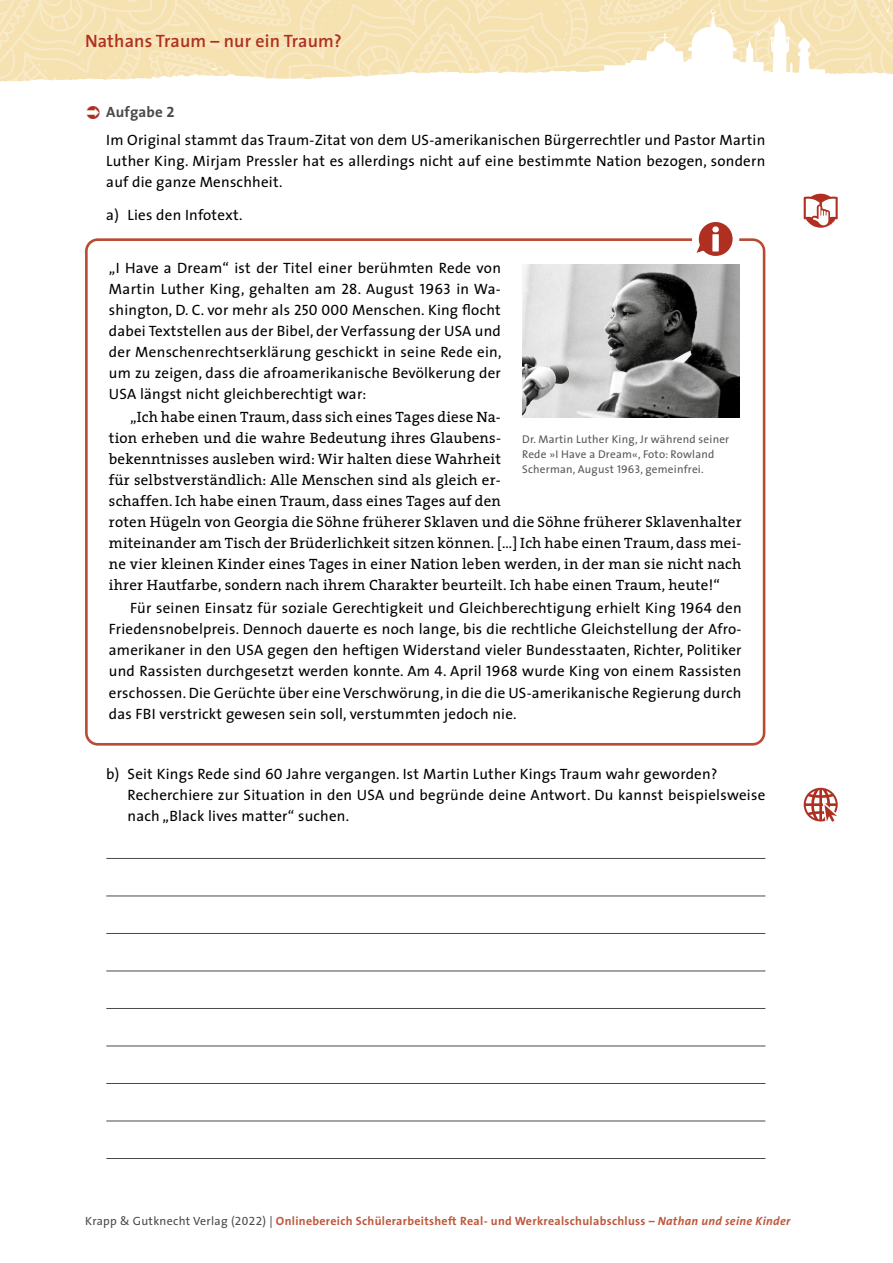
<style>
.page{position:relative;width:893px;height:1263px;background:#fff}
.page>*{position:absolute;margin:0;border:0;box-sizing:border-box;transform-origin:0 0}
.t1{font:600 18px "The Sans";letter-spacing:.01em;color:#af3021}
.t2{font:15px/21px "The Sans";letter-spacing:.015em;color:#000}
.t3{font:15px/21px "The Serif";letter-spacing:.015em;color:#000}
.t4{font:700 12px "The Sans";letter-spacing:.025em;color:#bf583d}
.t5{font:11.25px/15px "The Sans";letter-spacing:.02em;color:#575756}
.s1{font-weight:700;color:#4a4a49}
.s2{font-family:"The Sans Bold Expert";color:#4a4a49}
.s3{font-family:"The Sans Caps"}
.s4{font-weight:400;color:#4a4a49}
.s5{font-family:"The Sans Expert";font-weight:400;color:#4a4a49}
.s6{font-style:italic}
</style>
<div class="page">
<div style="left:85px;top:238px;width:680px;height:508px;border:3px solid #ba4b33;border-radius:11px"></div>
<div style="left:692px;top:216px;width:47px;height:47px;background:#fff;border-radius:50%"></div>
<svg style="left:696px;top:222px;width:37px;height:34px"></svg>
<div style="left:712px;top:234px;width:7px;height:17px;background:#fff"></div>
<div style="left:712px;top:226px;width:7px;height:6px;background:#fff;border-radius:50%"></div>
<hr style="left:106px;top:858px;width:659px;height:1px;background:#4a4a49">
<hr style="left:106px;top:896px;width:659px;height:1px;background:#4a4a49">
<hr style="left:106px;top:933px;width:659px;height:1px;background:#4a4a49">
<hr style="left:106px;top:971px;width:659px;height:1px;background:#4a4a49">
<hr style="left:106px;top:1008px;width:659px;height:1px;background:#4a4a49">
<hr style="left:106px;top:1046px;width:659px;height:1px;background:#4a4a49">
<hr style="left:106px;top:1083px;width:659px;height:1px;background:#4a4a49">
<hr style="left:106px;top:1121px;width:659px;height:1px;background:#4a4a49">
<hr style="left:106px;top:1158px;width:659px;height:1px;background:#4a4a49">
<svg style="left:804px;top:788px;width:34px;height:34px"></svg>
<img style="left:523px;top:265px;width:216px;height:152px">
<svg style="left:804px;top:194px;width:34px;height:34px"></svg>
<svg style="left:0;top:0;width:893px;height:82px"></svg>
<p class="t1" style="left:85px;top:26px;width:258px">Nathans Traum – nur ein Traum?</p>
<p class="t2" style="left:106px;top:98px;width:661px;line-height:27.3px"><span class="s1">Aufgabe</span> <span class="s2">2<br></span>Im Original stammt das Traum-Zitat von dem US-amerikanischen Bürgerrechtler und Pastor Martin</p>
<p class="t2" style="left:106px;top:150px;width:661px">Luther King. Mirjam Pressler hat es allerdings nicht auf eine bestimmte Nation bezogen, sondern auf die ganze Menschheit.</p>
<p class="t2" style="left:106px;top:204px;width:138px">a) Lies den Infotext.</p>
<p class="t2" style="left:109px;top:257px;width:394px">„I Have a Dream“ ist der Titel einer berühmten Rede von Martin Luther King, gehalten am <span class="s3">28</span>. August <span class="s3">1963</span> in Wa&shy;shington, D. C. vor mehr als <span class="s3">250 000</span> Menschen. King flocht dabei Textstellen aus der Bibel, der Verfassung der USA und der Menschenrechtserklärung geschickt in seine Rede ein, um zu zeigen, dass die afroamerikanische Bevölkerung der USA längst nicht gleichberechtigt war:</p>
<p class="t3" style="left:109px;top:406px;width:634px;text-indent:21px">„Ich habe einen Traum, dass sich eines Tages diese Na-<br>tion erheben und die wahre Bedeutung ihres Glaubens-<br>bekenntnisses ausleben wird: Wir halten diese Wahrheit<br>für selbstverständlich: Alle Menschen sind als gleich er-<br>schaffen. Ich habe einen Traum, dass eines Tages auf den<br>roten Hügeln von Georgia die Söhne früherer Sklaven und die Söhne früherer Sklavenhalter miteinander am Tisch der Brüderlichkeit sitzen können. […] Ich habe einen Traum, dass mei&shy;ne vier kleinen Kinder eines Tages in einer Nation leben werden, in der man sie nicht nach ihrer Hautfarbe, sondern nach ihrem Charakter beurteilt. Ich habe einen Traum, heute!“</p>
<p class="t2" style="left:109px;top:597px;width:634px;text-align:justify;text-indent:21px">Für seinen Einsatz für soziale Gerechtigkeit und Gleichberechtigung erhielt King <span class="s3">1964</span> den Friedensnobelpreis. Dennoch dauerte es noch lange, bis die rechtliche Gleichstellung der Afro&shy;amerikaner in den USA gegen den heftigen Widerstand vieler Bundesstaaten, Richter, Politiker und Rassisten durchgesetzt werden konnte. Am <span class="s3">4</span>. April <span class="s3">1968</span> wurde King von einem Rassisten erschossen. Die Gerüchte über eine Verschwörung, in die die US-amerikanische Regierung durch das FBI verstrickt gewesen sein soll, verstummten jedoch nie.</p>
<p class="t5" style="left:522px;top:431px;width:209px">Dr. Martin Luther King, Jr während seiner<br>Rede »I Have a Dream«, Foto: Rowland<br>Scherman, August <span class="s3">1963</span>, gemeinfrei.</p>
<p class="t2" style="left:128px;top:763px;width:639px;text-indent:-21px">b) Seit Kings Rede sind <span class="s3">60</span> Jahre vergangen. Ist Martin Luther Kings Traum wahr geworden?<br>Recherchiere zur Situation in den USA und begründe deine Antwort. Du kannst beispielsweise nach „Black lives matter“ suchen.</p>
<p class="t4" style="left:85px;top:1210px;width:707px"><span class="s4">Krapp &amp; Gutknecht Verlag (</span><span class="s5">2022</span><span class="s4">) |</span> Onlinebereich Schülerarbeitsheft Real- und Werkrealschulabschluss – <span class="s6">Nathan und seine Kinder</span></p>
</div>
